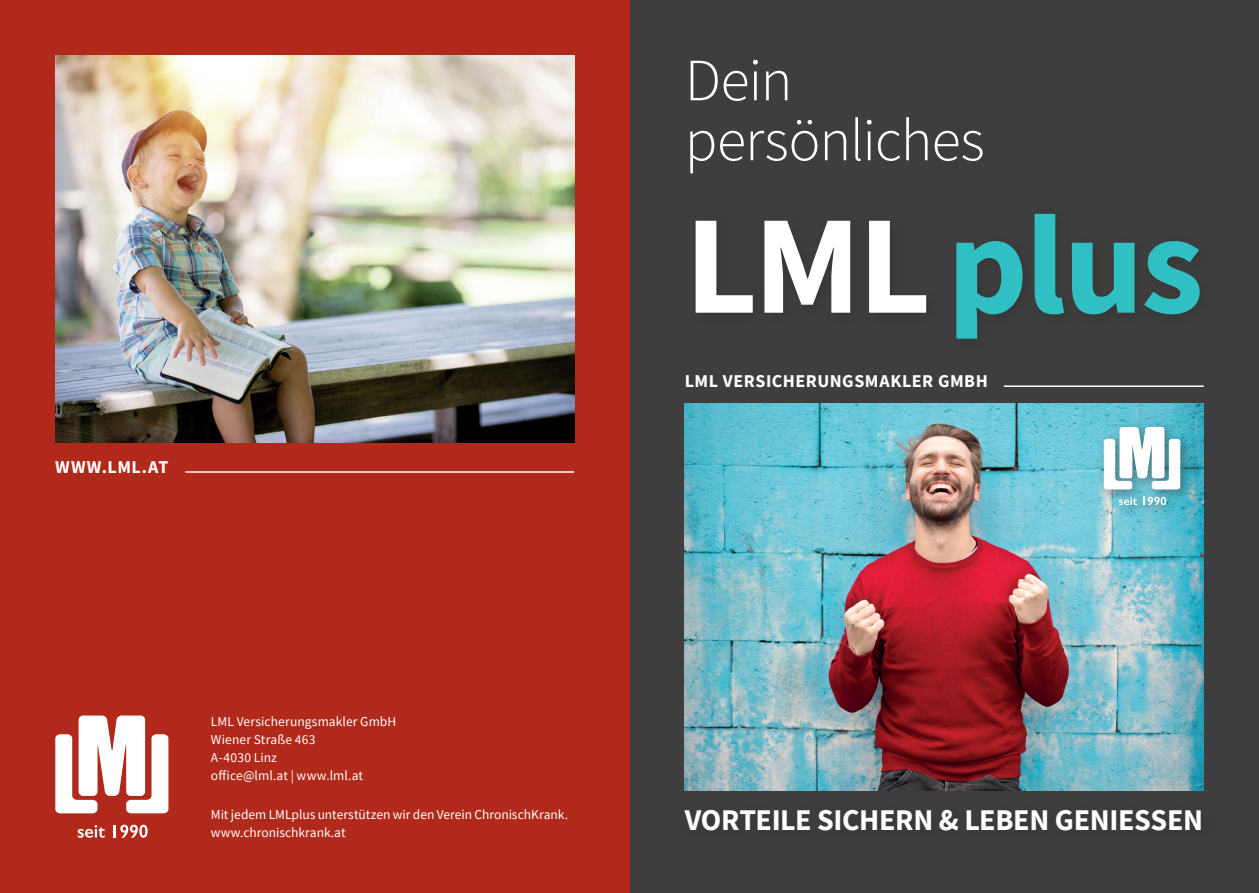
<style>
.page{position:relative;width:1259px;height:893px;background:#fff}
.page>*{position:absolute;margin:0;border:0;box-sizing:border-box;transform-origin:0 0}
.t1{font:700 141px "Source Sans Pro";letter-spacing:-.02em;color:#30bfc2}
.t2{font:300 60px/60px "Source Sans Pro";letter-spacing:-.015em;color:#fff}
.t3{font:700 30px "Source Sans Pro";letter-spacing:-.01em;color:#fff}
.t4{font:700 18px "Source Sans Pro";letter-spacing:.03em;color:#fff}
.t5{font:13.5px/18px "Source Sans Pro";color:#fff}
.s1{color:#fff}
</style>
<div class="page">
<div style="left:629px;top:0;width:630px;height:893px;background:#3e3e3f"></div>
<div style="left:0;top:0;width:629px;height:893px;background:#b1291a"></div>
<img style="left:685px;top:404px;width:518px;height:387px">
<img style="left:55px;top:55px;width:519px;height:387px">
<hr style="left:1003px;top:385px;width:200px;height:2px;background:#fff">
<hr style="left:185px;top:471px;width:389px;height:2px;background:#fff">
<svg style="left:55px;top:715px;width:113px;height:98px"></svg>
<svg style="left:78px;top:825px;width:27px;height:13px"></svg>
<svg style="left:114px;top:825px;width:34px;height:13px"></svg>
<div style="left:1097px;top:421px;width:95px;height:96px;background:#231f20;opacity:.45"></div>
<svg style="left:1103px;top:427px;width:77px;height:62px;background:#cfe4e8"></svg>
<svg style="left:1119px;top:497px;width:18px;height:8px"></svg>
<svg style="left:1143px;top:497px;width:23px;height:8px"></svg>
<h3 class="t4" style="left:55px;top:455px;width:115px">WWW.LML.AT</h3>
<p class="t5" style="left:211px;top:712px;width:187px">LML Versicherungsmakler GmbH<br>Wiener Straße 463<br>A-4030 Linz<br>office@lml.at | www.lml.at</p>
<p class="t5" style="left:211px;top:805px;width:359px">Mit jedem LMLplus unterstützen wir den Verein ChronischKrank. www.chronischkrank.at</p>
<h2 class="t2" style="left:685px;top:50px;width:301px">Dein persönliches</h2>
<h1 class="t1" style="left:685px;top:170px;width:520px"><span class="s1">LML</span> plus</h1>
<h3 class="t4" style="left:685px;top:369px;width:305px">LML VERSICHERUNGSMAKLER GMBH</h3>
<h3 class="t3" style="left:685px;top:800px;width:520px">VORTEILE SICHERN &amp; LEBEN GENIESSEN</h3>
</div>
